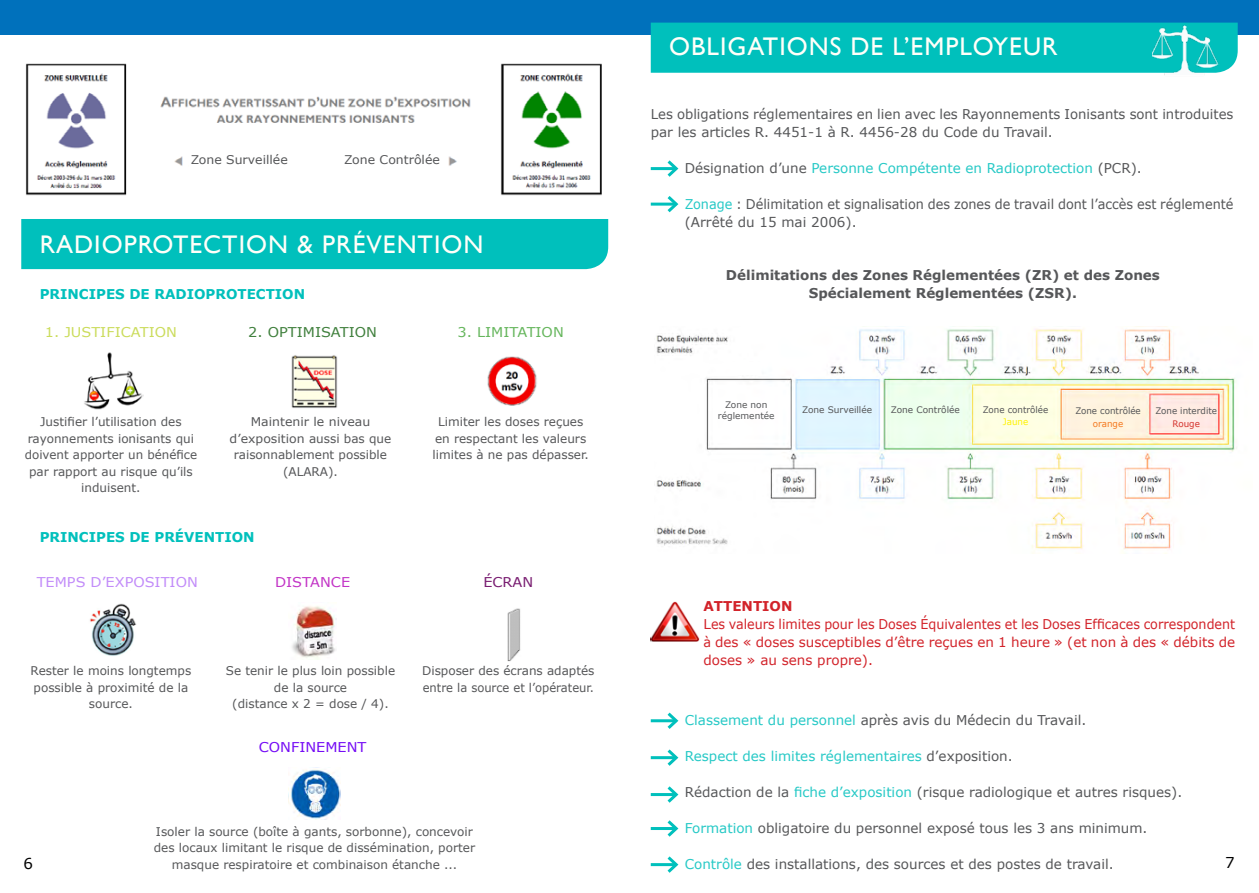
<style>
.page{position:relative;width:1259px;height:893px;background:#fff}
.page>*{position:absolute;margin:0;border:0;box-sizing:border-box;transform-origin:0 0}
.t1{font:25.5px "Gill Sans";letter-spacing:.04em;color:#fffff9}
.t2{font:15px "Verdana";color:#000}
.t3{font:13.5px/18px "Verdana";color:#565759}
.t4{font:13.5px/18px "Verdana";color:#d2232a;text-align:justify}
.t5{font:13.5px "Verdana";color:#26c9c6}
.t6{font:13.5px/18px "Verdana";color:#565759;scale:.95 1}
.t7{font:700 13.5px/18px "Verdana";color:#565759;text-align:center}
.t8{font:700 13.5px "Verdana";color:#00c0bc}
.t9{font:13.5px "Verdana";color:#c28cf9;scale:1.07 1}
.t10{font:13.5px "Verdana";color:#cbdc5c;scale:1.07 1}
.t11{font:13.5px "Verdana";color:#40803d;scale:1.07 1}
.t12{font:13.5px "Verdana";color:#66b65d;scale:1.07 1}
.t13{font:13.5px "Verdana";color:#750cf5;scale:1.07 1}
.t14{font:700 13.5px "Verdana";color:#d2232a}
.t15{font:13.5px "Verdana";color:#c234c6;scale:1.07 1}
.t16{font:13.5px "Verdana";color:#791d71;scale:1.07 1}
.t17{font:12px/16.5px "Verdana";color:#565759;text-align:center}
.t18{font:12px/16.5px "Verdana";color:#565759;text-align:center;scale:1.04 1}
.t19{font:9px/10.8px "Verdana";color:#565759;text-align:center}
.t20{font:9px "Verdana";color:#f47920}
.t21{font:9px "Verdana";color:#fff203}
.t22{font:9px "Verdana";color:#d4342e}
.s1{color:#565759}
.s2{color:#26c9c6}
</style>
<div class="page">
<img style="left:25px;top:63px;width:577px;height:133px">
<div style="left:629px;top:0;width:630px;height:34px;background:#0071bc"></div>
<div style="left:0;top:0;width:629px;height:34px;background:#0071bc"></div>
<div style="left:21px;top:219px;width:587px;height:50px;background:#00c0bc"></div>
<div style="left:651px;top:23px;width:586px;height:50px;background:#00c0bc"></div>
<hr style="left:651px;top:167px;width:25px;height:3px;background:#00c0bc">
<svg style="left:664px;top:160px;width:15px;height:17px"></svg>
<hr style="left:651px;top:203px;width:25px;height:3px;background:#00c0bc">
<svg style="left:664px;top:196px;width:15px;height:17px"></svg>
<img style="left:651px;top:601px;width:48px;height:41px">
<hr style="left:651px;top:719px;width:25px;height:3px;background:#00c0bc">
<svg style="left:664px;top:712px;width:15px;height:17px"></svg>
<hr style="left:651px;top:756px;width:25px;height:3px;background:#00c0bc">
<svg style="left:664px;top:749px;width:15px;height:17px"></svg>
<hr style="left:651px;top:793px;width:25px;height:3px;background:#00c0bc">
<svg style="left:664px;top:786px;width:15px;height:17px"></svg>
<hr style="left:651px;top:827px;width:25px;height:3px;background:#00c0bc">
<svg style="left:667px;top:820px;width:12px;height:17px"></svg>
<hr style="left:651px;top:863px;width:25px;height:3px;background:#00c0bc">
<svg style="left:664px;top:856px;width:15px;height:17px"></svg>
<img style="left:487px;top:356px;width:50px;height:49px">
<img style="left:291px;top:355px;width:47px;height:53px">
<img style="left:84px;top:352px;width:60px;height:58px">
<img style="left:90px;top:603px;width:47px;height:53px">
<img style="left:292px;top:606px;width:45px;height:53px">
<img style="left:507px;top:608px;width:14px;height:53px">
<img style="left:288px;top:767px;width:52px;height:53px">
<img style="left:1152px;top:24px;width:67px;height:51px">
<img style="left:654px;top:329px;width:581px;height:225px">
<div style="left:732px;top:362px;width:28px;height:13px;background:#fff"></div>
<div style="left:342px;top:155px;width:104px;height:17px;background:#fff"></div>
<div style="left:189px;top:155px;width:104px;height:17px;background:#fff"></div>
<p class="t18" style="left:191px;top:152px;width:95px">Zone Surveillée</p>
<p class="t18" style="left:344px;top:152px;width:94px">Zone Contrôlée</p>
<h1 class="t1" style="left:40px;top:229px;width:18px">RAD</h1>
<h1 class="t1" style="left:94px;top:229px;width:390px">IOPROTECTION &amp; PRÉVENTION</h1>
<p class="t8" style="left:40px;top:284px;width:21px">Principes</p>
<p class="t8" style="left:129px;top:284px;width:36px">de radioprotection</p>
<p class="t10" style="left:45px;top:323px;width:34px">1. Justification</p>
<p class="t11" style="left:248px;top:323px;width:38px">2. Optimisation</p>
<p class="t12" style="left:457px;top:323px;width:35px">3. Limitation</p>
<p class="t17" style="left:25px;top:413px;width:174px">Justifier l’utilisation des rayonnements ionisants qui doivent apporter un bénéfice par rapport au risque qu’ils induisent.</p>
<p class="t18" style="left:230px;top:413px;width:157px">Maintenir le niveau d’exposition aussi bas que raisonnablement possible (ALARA).</p>
<p class="t17" style="left:432px;top:413px;width:158px">Limiter les doses reçues en respectant les valeurs limites à ne pas dépasser.</p>
<p class="t8" style="left:40px;top:527px;width:21px">Principes</p>
<p class="t8" style="left:129px;top:527px;width:36px">de pré</p>
<p class="t8" style="left:184px;top:527px;width:21px">vention</p>
<p class="t9" style="left:37px;top:573px;width:19px">Temps</p>
<p class="t9" style="left:91px;top:573px;width:42px">d’exposition</p>
<p class="t15" style="left:275px;top:573px;width:20px">Distance</p>
<p class="t16" style="left:483px;top:573px;width:19px">Écran</p>
<p class="t17" style="left:31px;top:663px;width:162px">Rester le moins longtemps possible à proximité de la source.</p>
<p class="t17" style="left:226px;top:663px;width:171px">Se tenir le plus loin possible de la source<br>(distance x 2 = dose / 4).</p>
<p class="t17" style="left:422px;top:663px;width:174px;text-align:left">Disposer des écrans adaptés entre la source et l’opérateur.</p>
<h1 class="t1" style="left:669px;top:32px;width:390px">OBLIGATIONS DE L’EMPLOYEUR</h1>
<p class="t3" style="left:651px;top:105px;width:584px">Les obligations réglementaires en lien avec les Rayonnements Ionisants sont introduites par les articles R. 4451-1 à R. 4456-28 du Code du Travail.</p>
<p class="t5" style="left:685px;top:159px;width:458px"><span class="s1">Désignation d’une</span> Personne Compétente en Radioprotection <span class="s1">(PCR).</span></p>
<p class="t6" style="left:685px;top:195px;width:579px"><span class="s2">Zonage</span> : Délimitation et signalisation des zones de travail dont l’accès est réglementé (Arrêté du 15 mai 2006).</p>
<p class="t7" style="left:726px;top:266px;width:435px">Délimitations des Zones Réglementées (ZR) et des Zones<br>Spécialement Réglementées (ZSR).</p>
<p class="t19" style="left:718px;top:399px;width:58px">Zone non réglementée</p>
<p class="t19" style="left:802px;top:405px;width:72px">Zone Surveillée</p>
<p class="t19" style="left:891px;top:405px;width:71px">Zone Contrôlée</p>
<p class="t19" style="left:983px;top:404px;width:67px">Zone contrôlée</p>
<p class="t21" style="left:1003px;top:416px;width:27px">Jaune</p>
<p class="t19" style="left:1075px;top:405px;width:67px">Zone contrôlée</p>
<p class="t20" style="left:1093px;top:417px;width:32px">orange</p>
<p class="t19" style="left:1155px;top:405px;width:63px">Zone interdite</p>
<p class="t22" style="left:1172px;top:417px;width:29px">Rouge</p>
<p class="t14" style="left:703px;top:596px;width:91px">ATTENTION</p>
<p class="t4" style="left:703px;top:615px;width:533px">Les valeurs limites pour les Doses équivalentes et les Doses efficaces correspondent à des « doses susceptibles d’être reçues en 1 heure » (et non à des « débits de doses » au sens propre).</p>
<p class="t3" style="left:685px;top:711px;width:403px"><span class="s2">Classement du personnel</span> après avis du Médecin du Travail.</p>
<p class="t5" style="left:685px;top:747px;width:329px">Respect des limites réglementaires <span class="s1">d’exposition.</span></p>
<p class="t3" style="left:685px;top:783px;width:499px">Rédaction de la <span class="s2">fiche d’exposition</span> (risque radiologique et autres risques).</p>
<p class="t3" style="left:685px;top:819px;width:464px"><span class="s2">Formation</span> obligatoire du personnel exposé tous les 3 ans minimum.</p>
<p class="t3" style="left:685px;top:855px;width:430px"><span class="s2">Contrôle</span> des installations, des sources et des postes de travail.</p>
<p class="t13" style="left:259px;top:738px;width:20px">Confinement</p>
<p class="t17" style="left:154px;top:823px;width:323px;text-align:left">Isoler la source (boîte à gants, sorbonne), concevoir des locaux limitant le risque de dissémination, porter</p>
<p class="t2" style="left:23px;top:853px;width:11px">6</p>
<p class="t17" style="left:172px;top:856px;width:287px">masque respiratoire et combinaison étanche ...</p>
<p class="t2" style="left:1225px;top:852px;width:11px">7</p>
</div>
